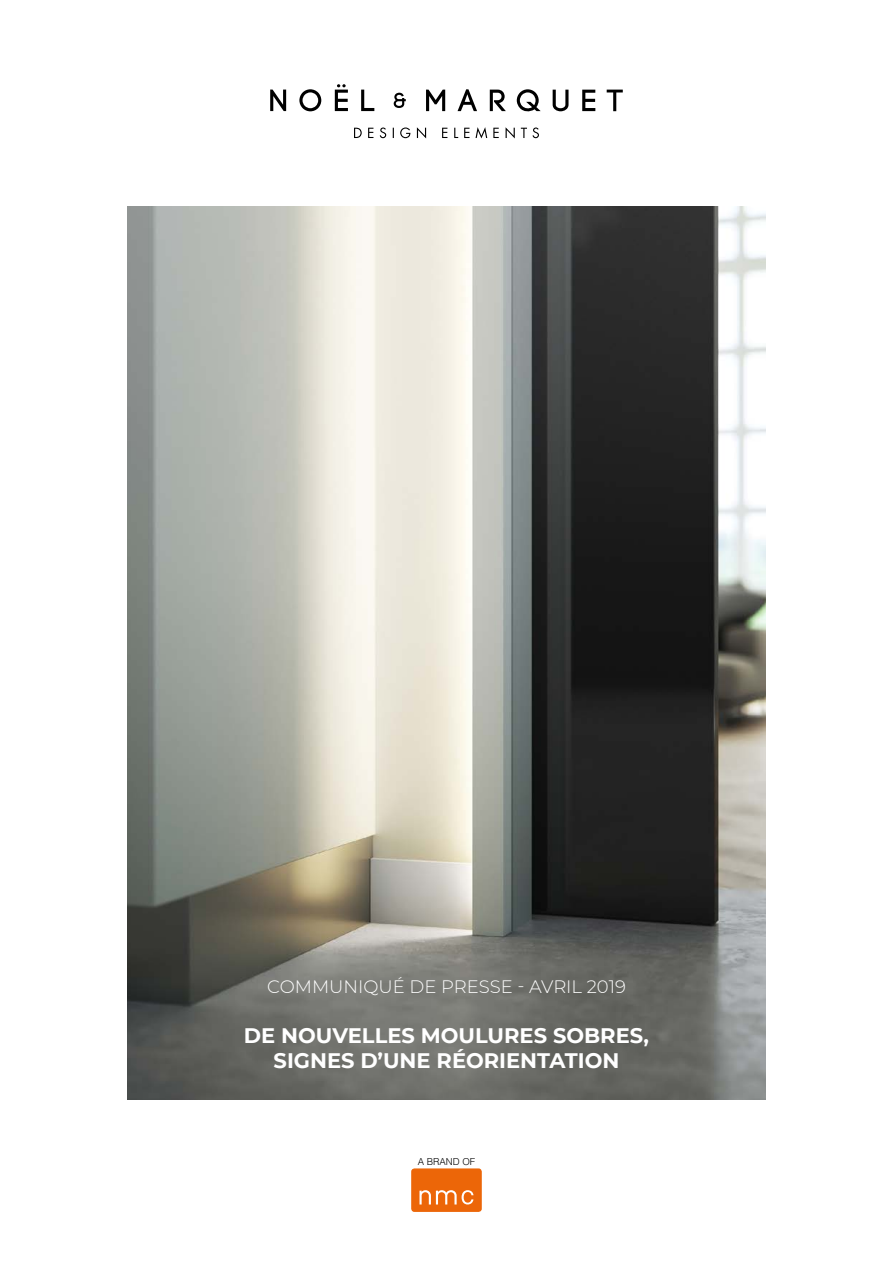
<style>
.page{position:relative;width:893px;height:1263px;background:#fff}
.page>*{position:absolute;margin:0;border:0;box-sizing:border-box;transform-origin:0 0}
.t1{font:700 21px/25.2px "Montserrat";color:#fff;text-align:center}
.t2{font:300 18px "Montserrat";color:#fff}
.t3{font:300 9.6px "Helvetica LT Pro";color:#000}
</style>
<div class="page">
<img style="left:128px;top:207px;width:637px;height:893px">
<svg style="left:354px;top:127px;width:185px;height:11px"></svg>
<svg style="left:270px;top:84px;width:353px;height:28px"></svg>
<div style="left:412px;top:1168px;width:70px;height:44px;background:#ec6608;border-radius:3px"></div>
<svg style="left:419px;top:1190px;width:54px;height:14px"></svg>
<p class="t2" style="left:267px;top:975px;width:360px">COMMUNIQUÉ DE PRESSE - AVRIL 2019</p>
<p class="t1" style="left:244px;top:1022px;width:407px">DE NOUVELLES MOULURES SOBRES,<br>SIGNES D’UNE RÉORIENTATION</p>
<p class="t3" style="left:418px;top:1156px;width:59px">A BRAND OF</p>
</div>
